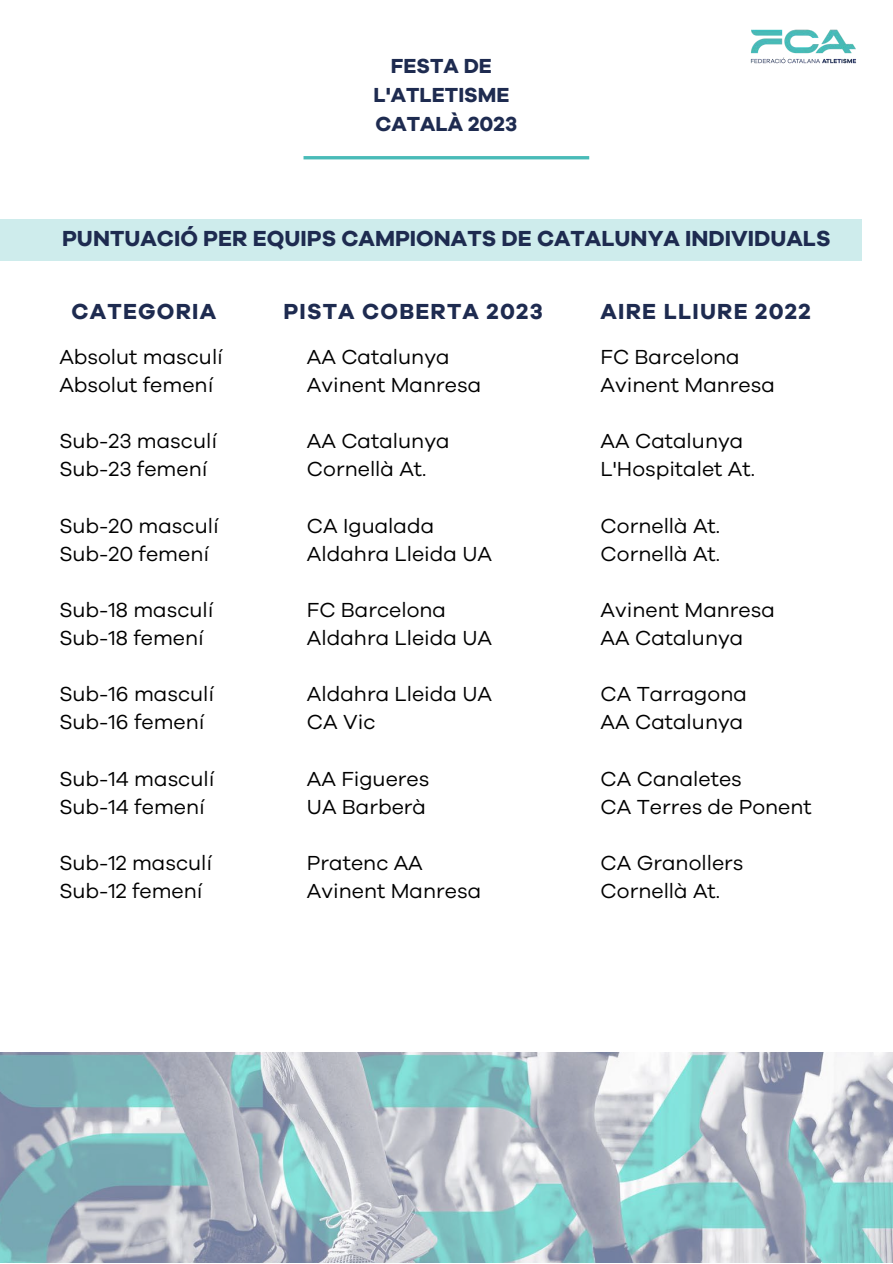
<style>
.page{position:relative;width:893px;height:1264px;background:#fff}
.page>*{position:absolute;margin:0;border:0;box-sizing:border-box;transform-origin:0 0}
.t1{font:700 22.5px "Galano Grotesque";color:#1e2b50}
.t2{font:700 22.5px "Galano Grotesque";letter-spacing:.05em;color:#1e2b50}
.t3{font:21px/28px "Galano Grotesque";color:#000}
.t4{font:700 21px/29.2px "Galano Grotesque";color:#1e2b50;text-align:center}
</style>
<div class="page">
<img style="left:750px;top:29px;width:106px;height:35px">
<hr style="left:303px;top:156px;width:286px;height:3px;background:#49bbb8">
<img style="left:0;top:1052px;width:892px;height:210px">
<div style="left:0;top:219px;width:861px;height:42px;background:#ceecec"></div>
<p class="t4" style="left:373px;top:51px;width:145px">FESTA DE<br>L'ATLETISME<br>CATALÀ 2023</p>
<p class="t1" style="left:62px;top:223px;width:770px">PUNTUACIÓ PER EQUIPS CAMPIONATS DE CATALUNYA INDIVIDUALS</p>
<p class="t2" style="left:72px;top:297px;width:146px">CATEGORIA</p>
<p class="t2" style="left:283px;top:297px;width:261px">PISTA COBERTA 2023</p>
<p class="t2" style="left:600px;top:297px;width:211px">AIRE LLIURE 2022</p>
<p class="t3" style="left:307px;top:343px;width:176px">AA Catalunya<br>Avinent Manresa</p>
<p class="t3" style="left:59px;top:343px;width:165px">Absolut masculí<br>Absolut femení</p>
<p class="t3" style="left:600px;top:343px;width:176px">FC Barcelona<br>Avinent Manresa</p>
<p class="t3" style="left:59px;top:427px;width:159px">Sub-23 masculí<br>Sub-23 femení</p>
<p class="t3" style="left:59px;top:512px;width:161px">Sub-20 masculí<br>Sub-20 femení</p>
<p class="t3" style="left:59px;top:596px;width:156px">Sub-18 masculí<br>Sub-18 femení</p>
<p class="t3" style="left:59px;top:680px;width:156px">Sub-16 masculí<br>Sub-16 femení</p>
<p class="t3" style="left:59px;top:764px;width:157px">Sub-14 masculí<br>Sub-14 femení</p>
<p class="t3" style="left:59px;top:849px;width:154px">Sub-12 masculí<br>Sub-12 femení</p>
<p class="t3" style="left:307px;top:427px;width:144px">AA Catalunya<br>Cornellà At.</p>
<p class="t3" style="left:307px;top:512px;width:187px">CA Igualada<br>Aldahra Lleida UA</p>
<p class="t3" style="left:307px;top:596px;width:187px">FC Barcelona<br>Aldahra Lleida UA</p>
<p class="t3" style="left:307px;top:680px;width:187px">Aldahra Lleida UA<br>CA Vic</p>
<p class="t3" style="left:307px;top:764px;width:124px">AA Figueres<br>UA Barberà</p>
<p class="t3" style="left:307px;top:849px;width:176px">Pratenc AA<br>Avinent Manresa</p>
<p class="t3" style="left:600px;top:427px;width:156px">AA Catalunya<br>L'Hospitalet At.</p>
<p class="t3" style="left:600px;top:512px;width:121px">Cornellà At.<br>Cornellà At.</p>
<p class="t3" style="left:600px;top:596px;width:176px">Avinent Manresa<br>AA Catalunya</p>
<p class="t3" style="left:600px;top:680px;width:148px">CA Tarragona<br>AA Catalunya</p>
<p class="t3" style="left:600px;top:764px;width:213px">CA Canaletes<br>CA Terres de Ponent</p>
<p class="t3" style="left:600px;top:849px;width:144px">CA Granollers<br>Cornellà At.</p>
</div>
